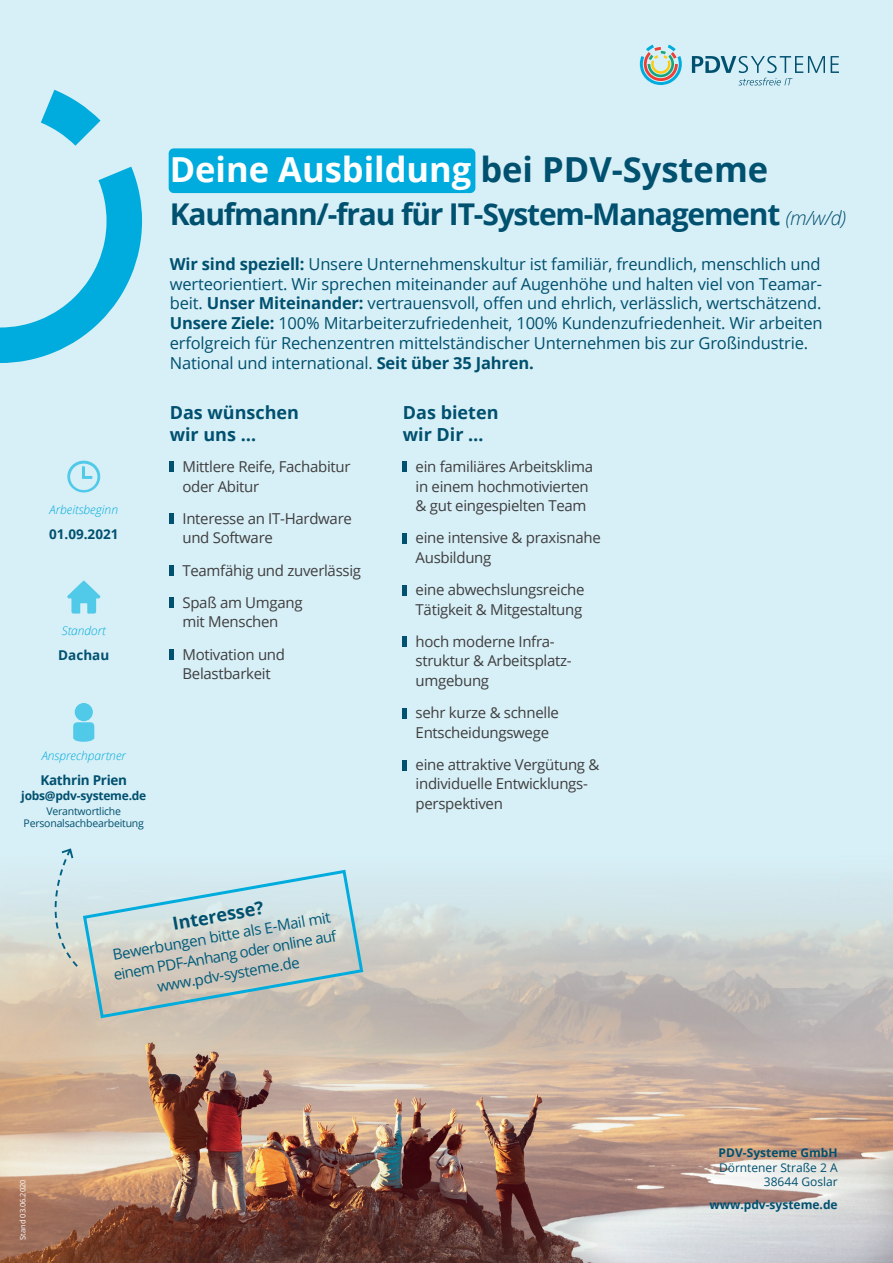
<style>
.page{position:relative;width:893px;height:1263px;background:#fff}
.page>*{position:absolute;margin:0;border:0;box-sizing:border-box;transform-origin:0 0}
.t1{font:700 34.5px "Open Sans";color:#fff}
.t2{font:700 30px "Open Sans";letter-spacing:-.04em;color:#00506f}
.t3{font:700 18px/21.6px "Open Sans";color:#00506f}
.t4{font:16.5px/19.8px "Open Sans";letter-spacing:-.01em;color:#00506f}
.t5{font:15px/19.5px "Open Sans";letter-spacing:-.02em;color:#3e3e3f}
.t6{font:15px/19.5px "Open Sans";color:#005b7a;text-align:center}
.t7{font:700 13.5px "Open Sans";letter-spacing:-.01em;color:#00506f}
.t8{font:italic 300 12px "Open Sans";color:#00acdd}
.t9{font:700 12px "Open Sans";color:#00506f}
.t10{font:12px/14.4px "Open Sans";color:#00506f;text-align:right}
.t11{font:700 12px "Open Sans";letter-spacing:-.02em;color:#00506f}
.t12{font:10.5px/12px "Open Sans";letter-spacing:-.02em;color:#00506f;text-align:center}
.t13{font:7.5px "Open Sans";color:#fff}
.s1{color:#00506f}
.s2{font-weight:300;font-style:italic;font-size:19.5px}
.s3{font-weight:700}
</style>
<div class="page">
<img style="left:0;top:783px;width:893px;height:480px">
<div style="left:0;top:0;width:893px;height:783px;background:#d7eff6"></div>
<svg style="left:640px;top:45px;width:42px;height:40px;background:#a7c5c1"></svg>
<svg style="left:692px;top:56px;width:147px;height:29px;background:#aed0dc"></svg>
<svg style="left:0;top:90px;width:142px;height:273px;background:#9ddcef"></svg>
<svg style="left:67px;top:461px;width:33px;height:32px"></svg>
<div style="left:75px;top:703px;width:18px;height:18px;background:#51c9e8;border-radius:9px"></div>
<svg style="left:73px;top:722px;width:21px;height:20px"></svg>
<svg style="left:67px;top:581px;width:33px;height:33px"></svg>
<hr style="left:170px;top:461px;width:4px;height:11px;background:#00506f">
<hr style="left:170px;top:597px;width:4px;height:11px;background:#00506f">
<hr style="left:170px;top:565px;width:4px;height:11px;background:#00506f">
<hr style="left:170px;top:513px;width:4px;height:11px;background:#00506f">
<hr style="left:170px;top:649px;width:4px;height:10px;background:#00506f">
<svg style="left:55px;top:848px;width:308px;height:170px;background:#c9d5d4"></svg>
<div style="left:169px;top:148px;width:306px;height:45px;background:#00acdd;border-radius:5px"></div>
<hr style="left:403px;top:461px;width:4px;height:11px;background:#00506f">
<hr style="left:403px;top:533px;width:4px;height:11px;background:#00506f">
<hr style="left:403px;top:585px;width:4px;height:10px;background:#00506f">
<hr style="left:403px;top:636px;width:4px;height:11px;background:#00506f">
<hr style="left:403px;top:708px;width:4px;height:11px;background:#00506f">
<hr style="left:403px;top:761px;width:4px;height:10px;background:#00506f">
<h1 class="t1" style="left:170px;top:145px;width:600px">Deine Ausbildung <span class="s1">bei PDV-Systeme</span></h1>
<h2 class="t2" style="left:170px;top:193px;width:678px">Kaufmann/-frau für IT-System-Management <span class="s2">(m/w/d)</span></h2>
<p class="t8" style="left:50px;top:501px;width:70px">Arbeitsbeginn</p>
<p class="t7" style="left:49px;top:525px;width:71px">01.09.2021</p>
<p class="t8" style="left:62px;top:622px;width:46px">Standort</p>
<p class="t7" style="left:58px;top:646px;width:52px">Dachau</p>
<p class="t8" style="left:42px;top:747px;width:86px">Ansprechpartner</p>
<p class="t7" style="left:40px;top:771px;width:88px">Kathrin Prien</p>
<p class="t11" style="left:21px;top:787px;width:127px">jobs@pdv-systeme.de</p>
<p class="t12" style="left:24px;top:805px;width:122px">Verantwortliche<br>Personalsachbearbeitung</p>
<p class="t4" style="left:170px;top:253px;width:654px"><span class="s3">Wir sind speziell:</span> Unsere Unternehmenskultur ist familiär, freundlich, menschlich und werteorientiert. Wir sprechen miteinander auf Augenhöhe und halten viel von Teamar&shy;beit. <span class="s3">Unser Miteinander:</span> vertrauensvoll, offen und ehrlich, verlässlich, wertschätzend.<br><span class="s3">Unsere Ziele:</span> 100% Mitarbeiterzufriedenheit, 100% Kundenzufriedenheit. Wir arbeiten erfolgreich für Rechenzentren mittelständischer Unternehmen bis zur Großindustrie.<br>National und international. <span class="s3">Seit über 35 Jahren.</span></p>
<p class="t3" style="left:170px;top:402px;width:131px">Das wünschen wir uns …</p>
<p class="t5" style="left:182px;top:456px;width:170px">Mittlere Reife, Fachabitur oder Abitur</p>
<p class="t5" style="left:182px;top:508px;width:171px">Interesse an IT-Hardware und Software</p>
<p class="t5" style="left:182px;top:554px;width:180px;line-height:32.2px">Teamfähig und zuverlässig<br>Spaß am Umgang</p>
<p class="t5" style="left:182px;top:605px;width:104px;line-height:32.2px">mit Menschen<br>Motivation und</p>
<p class="t5" style="left:182px;top:663px;width:90px">Belastbarkeit</p>
<p class="t3" style="left:403px;top:402px;width:97px">Das bieten wir Dir …</p>
<p class="t5" style="left:416px;top:456px;width:179px">ein familiäres Arbeitsklima in einem hochmotivierten &amp; gut eingespielten Team</p>
<p class="t5" style="left:416px;top:528px;width:187px">eine intensive &amp; praxisnahe<br>Ausbildung</p>
<p class="t5" style="left:416px;top:579px;width:170px">eine abwechslungsreiche<br>Tätigkeit &amp; Mitgestaltung</p>
<p class="t5" style="left:416px;top:631px;width:158px">hoch moderne Infra&shy;struktur &amp; Arbeitsplatz&shy;umgebung</p>
<p class="t5" style="left:416px;top:702px;width:145px">sehr kurze &amp; schnelle<br>Entscheidungswege</p>
<p class="t5" style="left:416px;top:754px;width:185px">eine attraktive Vergütung &amp; individuelle Entwicklungs&shy;perspektiven</p>
<p class="t13" style="left:17px;top:1240px;width:62px;rotate:-90deg">Stand 03.06.2020</p>
<p class="t3" style="left:171px;top:912px;width:94px;rotate:-10deg">Interesse?</p>
<p class="t6" style="left:109px;top:945px;width:227px;rotate:-10deg">Bewerbungen bitte als E-Mail mit einem PDF-Anhang oder online auf www.pdv-systeme.de</p>
<p class="t9" style="left:719px;top:1144px;width:121px">PDV-Systeme GmbH</p>
<p class="t10" style="left:719px;top:1160px;width:120px">Dörntener Straße 2 A<br>38644 Goslar</p>
<p class="t9" style="left:709px;top:1196px;width:130px">www.pdv-systeme.de</p>
</div>
